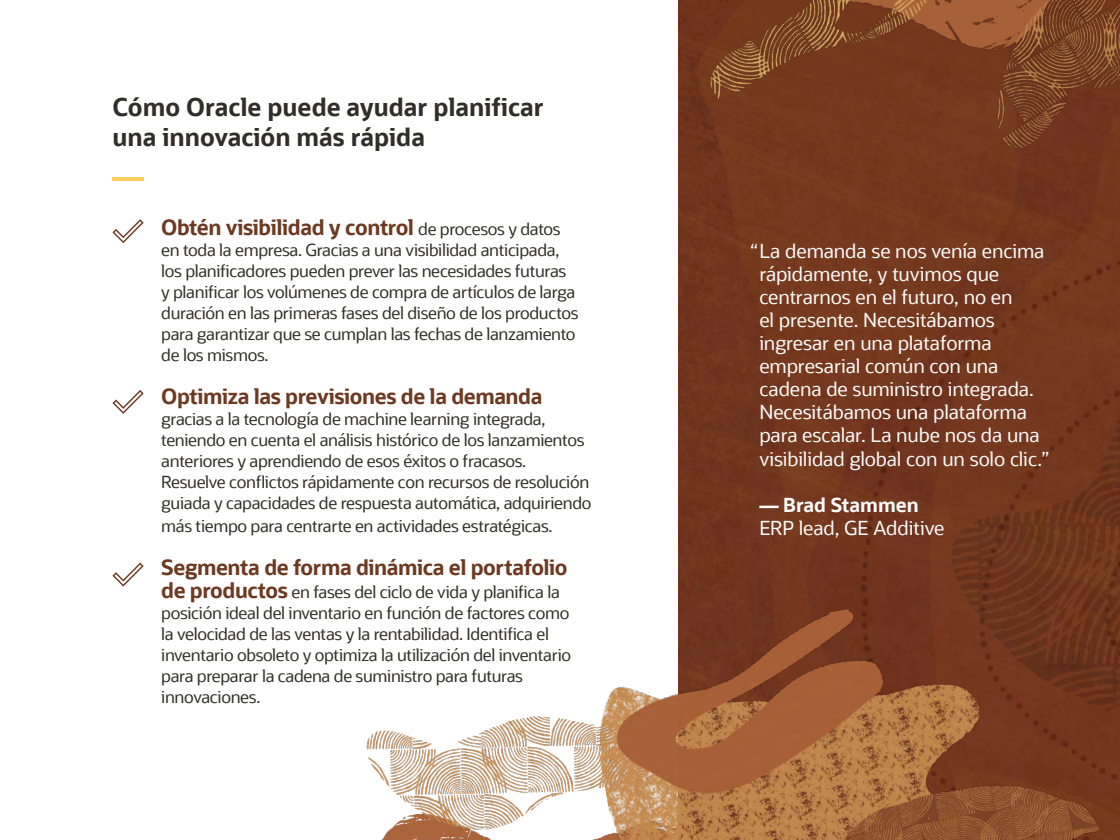
<style>
.page{position:relative;width:1120px;height:840px;background:#fff}
.page>*{position:absolute;margin:0;border:0;box-sizing:border-box;transform-origin:0 0}
.t1{font:700 24.5px/29.4px "Oracle Sans";color:#312d2a}
.t2{font:700 21px "Oracle Sans";letter-spacing:-.02em;color:#6d3a21}
.Subhead_1{font:19.25px/23.1px "Oracle Sans";letter-spacing:-.01em;color:#fcfbfa}
.Subhead_1-2{font:700 19.25px "Oracle Sans";letter-spacing:-.005em;color:#fcfbfa}
.t3{font:16.62px/21px "Oracle Sans";letter-spacing:-.02em;color:#312d2a}
.s1{font-weight:400;font-size:16.62px;color:#312d2a}
.s2{font-weight:700;font-size:21px;color:#6d3a21}
</style>
<div class="page">
<img style="left:679px;top:315px;width:441px;height:525px">
<hr style="left:112px;top:178px;width:32px;height:3px;background:#fbd05c">
<svg style="left:112px;top:219px;width:32px;height:24px"></svg>
<svg style="left:112px;top:390px;width:32px;height:24px"></svg>
<svg style="left:112px;top:563px;width:32px;height:24px"></svg>
<img style="left:678px;top:0;width:442px;height:315px">
<img style="left:366px;top:716px;width:216px;height:124px">
<img style="left:582px;top:573px;width:519px;height:267px">
<p class="t1" style="left:112px;top:93px;width:433px">Cómo Oracle puede ayudar planificar una innovación más rápida</p>
<p class="t2" style="left:161px;top:214px;width:401px">Obtén visibilidad y control <span class="s1">de procesos y datos</span></p>
<p class="t3" style="left:161px;top:240px;width:419px">en toda la empresa. Gracias a una visibilidad anticipada, los planificadores pueden prever las necesidades futuras y planificar los volúmenes de compra de artículos de larga duración en las primeras fases del diseño de los productos para garantizar que se cumplan las fechas de lanzamiento de los mismos.</p>
<p class="t2" style="left:161px;top:383px;width:383px">Optimiza las previsiones de la demanda</p>
<p class="t3" style="left:161px;top:409px;width:432px">gracias a la tecnología de machine learning integrada, teniendo en cuenta el análisis histórico de los lanzamientos anteriores y aprendiendo de esos éxitos o fracasos.<br>Resuelve conflictos rápidamente con recursos de resolución guiada y capacidades de respuesta automática, adquiriendo</p>
<p class="t3" style="left:161px;top:516px;width:393px">más tiempo para centrarte en actividades estratégicas.</p>
<p class="t2" style="left:161px;top:554px;width:408px">Segmenta de forma dinámica el portafolio</p>
<p class="t3" style="left:161px;top:582px;width:411px"><span class="s2">de productos</span> en fases del ciclo de vida y planifica la posición ideal del inventario en función de factores como la velocidad de las ventas y la rentabilidad. Identifica el inventario obsoleto y optimiza la utilización del inventario para preparar la cadena de suministro para futuras innovaciones.</p>
<p class="Subhead_1" style="left:759px;top:239px;width:291px;text-indent:-9px">“La demanda se nos venía encima rápidamente, y tuvimos que centrarnos en el futuro, no en<br>el presente. Necesitábamos ingresar en una plataforma empresarial común con una cadena de suministro integrada.<br>Necesitábamos una plataforma para escalar. La nube nos da una visibilidad global con un solo clic.”</p>
<p class="Subhead_1-2" style="left:759px;top:493px;width:161px">— Brad Stammen</p>
<p class="Subhead_1" style="left:759px;top:516px;width:187px">ERP lead, GE Additive</p>
</div>
